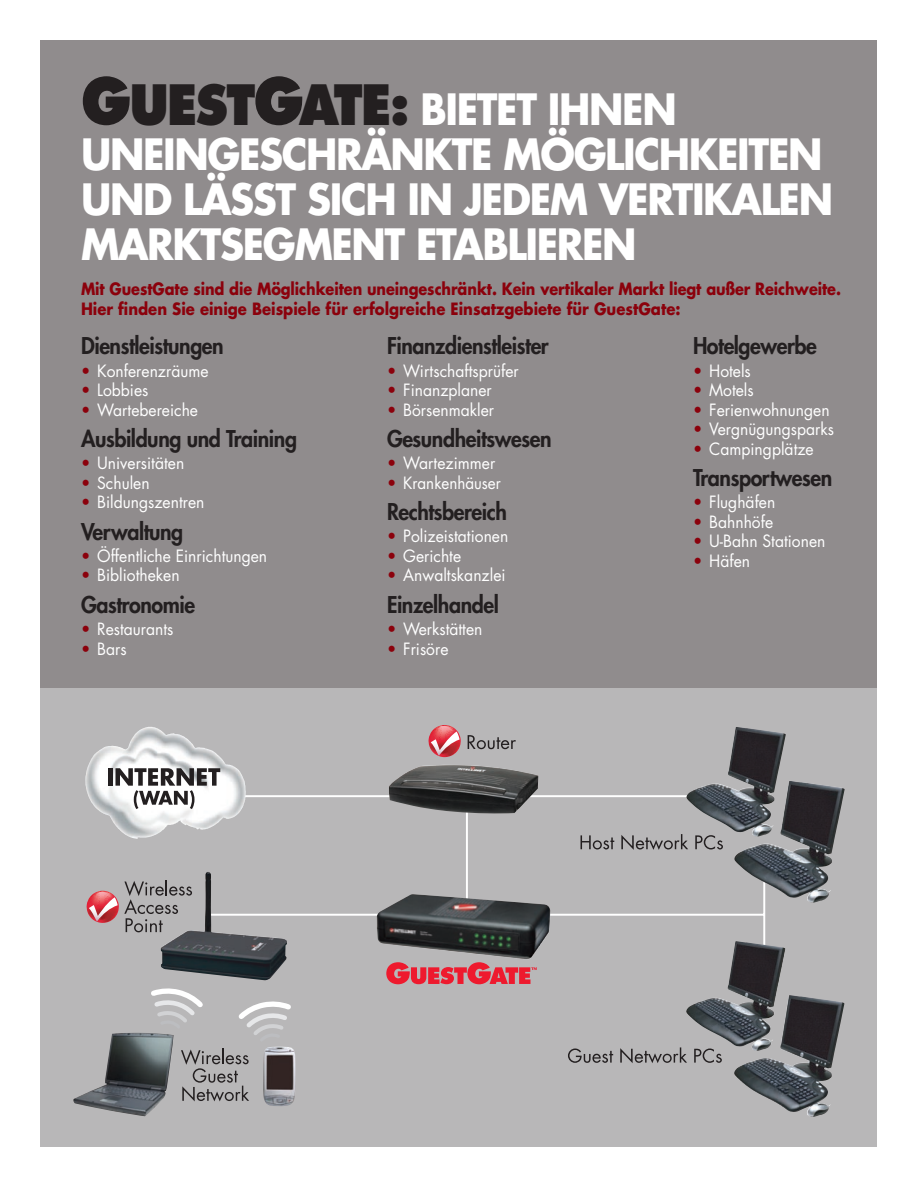
<style>
.page{position:relative;width:918px;height:1188px;background:#fff}
.page>*{position:absolute;margin:0;border:0;box-sizing:border-box;transform-origin:0 0}
.t1{font:700 42px/45px "Futura Std";letter-spacing:-.035em;color:#fff;scale:.93 1}
.t2{font:800 22.5px "Futura Std";letter-spacing:-.02em;color:#231f20;scale:.95 1}
.t3{font:16.5px "Futura Std";color:#fff;scale:.95 1}
.t4{font:700 16.5px/19.5px "Futura Std";letter-spacing:-.005em;color:#8b010c;scale:.88 1}
.t5{font:16.5px "Futura Std";color:#fff;scale:.92 1}
.s1{font-weight:800;font-size:63px;color:#231f20}
.s2{font-weight:800;font-size:54px;color:#231f20}
.s3{color:#8b010c}
</style>
<div class="page">
<div style="left:40px;top:688px;width:838px;height:460px;background:#b8b7b8"></div>
<div style="left:40px;top:40px;width:838px;height:648px;background:#908c8d"></div>
<hr style="left:208px;top:914px;width:556px;height:2px;background:#fff">
<hr style="left:763px;top:875px;width:2px;height:78px;background:#fff">
<hr style="left:466px;top:805px;width:2px;height:100px;background:#fff">
<hr style="left:221px;top:795px;width:478px;height:2px;background:#fff">
<img style="left:686px;top:727px;width:100px;height:103px">
<img style="left:734px;top:781px;width:111px;height:122px">
<img style="left:686px;top:941px;width:100px;height:108px">
<img style="left:734px;top:995px;width:111px;height:122px">
<svg style="left:386px;top:962px;width:151px;height:22px"></svg>
<img style="left:377px;top:894px;width:173px;height:65px">
<img style="left:162px;top:731px;width:61px;height:29px">
<div style="left:108px;top:768px;width:5px;height:18px;background:#231f20"></div>
<svg style="left:581px;top:835px;width:33px;height:14px"></svg>
<svg style="left:621px;top:834px;width:67px;height:16px"></svg>
<svg style="left:695px;top:835px;width:28px;height:14px"></svg>
<svg style="left:468px;top:735px;width:48px;height:14px"></svg>
<svg style="left:568px;top:1049px;width:45px;height:14px"></svg>
<svg style="left:620px;top:1047px;width:67px;height:16px"></svg>
<svg style="left:694px;top:1049px;width:28px;height:14px"></svg>
<svg style="left:115px;top:768px;width:105px;height:41px"></svg>
<svg style="left:429px;top:725px;width:32px;height:32px"></svg>
<svg style="left:87px;top:881px;width:74px;height:51px"></svg>
<img style="left:389px;top:765px;width:149px;height:49px">
<img style="left:161px;top:872px;width:126px;height:108px">
<img style="left:265px;top:1056px;width:31px;height:50px">
<img style="left:73px;top:1033px;width:88px;height:83px">
<svg style="left:147px;top:990px;width:148px;height:111px"></svg>
<h1 class="t1" style="left:81px;top:86px;width:810px"><span class="s1">G</span><span class="s2">UEST</span><span class="s1">G</span><span class="s2">ATE:</span> BIETET IHNEN<br>UNEINGESCHRÄNKTE MÖGLICHKEITEN<br>UND LÄSST SICH IN JEDEM VERTIKALEN<br>MARKTSEGMENT ETABLIEREN</h1>
<p class="t4" style="left:81px;top:279px;width:865px">Mit GuestGate sind die Möglichkeiten uneingeschränkt. Kein vertikaler Markt liegt außer Reichweite.<br>Hier finden Sie einige Beispiele für erfolgreiche Einsatzgebiete für GuestGate:</p>
<h2 class="t2" style="left:81px;top:332px;width:152px">Dienstleistungen</h2>
<p class="t3" style="left:81px;top:360px;width:136px"><span class="s3">•</span> Konferenzräume</p>
<p class="t3" style="left:81px;top:379px;width:73px"><span class="s3">•</span> Lobbies</p>
<p class="t3" style="left:81px;top:399px;width:125px"><span class="s3">•</span> Wartebereiche</p>
<h2 class="t2" style="left:81px;top:425px;width:229px">Ausbildung und Training</h2>
<p class="t3" style="left:81px;top:453px;width:110px"><span class="s3">•</span> Universitäten</p>
<p class="t3" style="left:81px;top:472px;width:74px"><span class="s3">•</span> Schulen</p>
<p class="t3" style="left:81px;top:492px;width:131px"><span class="s3">•</span> Bildungszentren</p>
<h2 class="t2" style="left:81px;top:517px;width:109px">Verwaltung</h2>
<p class="t3" style="left:81px;top:545px;width:198px"><span class="s3">•</span> Öffentliche Einrichtungen</p>
<p class="t3" style="left:81px;top:565px;width:105px"><span class="s3">•</span> Bibliotheken</p>
<h2 class="t2" style="left:81px;top:590px;width:122px">Gastronomie</h2>
<p class="t3" style="left:81px;top:619px;width:99px"><span class="s3">•</span> Restaurants</p>
<p class="t3" style="left:81px;top:638px;width:50px"><span class="s3">•</span> Bars</p>
<h2 class="t2" style="left:387px;top:332px;width:172px">Finanzdienstleister</h2>
<p class="t3" style="left:387px;top:360px;width:140px"><span class="s3">•</span> Wirtschaftsprüfer</p>
<p class="t3" style="left:387px;top:379px;width:112px"><span class="s3">•</span> Finanzplaner</p>
<p class="t3" style="left:387px;top:399px;width:114px"><span class="s3">•</span> Börsenmakler</p>
<h2 class="t2" style="left:387px;top:425px;width:175px">Gesundheitswesen</h2>
<p class="t3" style="left:387px;top:453px;width:115px"><span class="s3">•</span> Wartezimmer</p>
<p class="t5" style="left:387px;top:472px;width:125px"><span class="s3">•</span> Krankenhäuser</p>
<h2 class="t2" style="left:387px;top:498px;width:128px">Rechtsbereich</h2>
<p class="t3" style="left:387px;top:526px;width:129px"><span class="s3">•</span> Polizeistationen</p>
<p class="t3" style="left:387px;top:545px;width:80px"><span class="s3">•</span> Gerichte</p>
<p class="t3" style="left:387px;top:565px;width:126px"><span class="s3">•</span> Anwaltskanzlei</p>
<h2 class="t2" style="left:387px;top:590px;width:119px">Einzelhandel</h2>
<p class="t3" style="left:387px;top:619px;width:102px"><span class="s3">•</span> Werkstätten</p>
<p class="t3" style="left:387px;top:638px;width:66px"><span class="s3">•</span> Frisöre</p>
<h2 class="t2" style="left:693px;top:332px;width:132px">Hotelgewerbe</h2>
<p class="t3" style="left:693px;top:360px;width:62px"><span class="s3">•</span> Hotels</p>
<p class="t3" style="left:693px;top:379px;width:65px"><span class="s3">•</span> Motels</p>
<p class="t3" style="left:693px;top:399px;width:145px"><span class="s3">•</span> Ferienwohnungen</p>
<p class="t3" style="left:693px;top:418px;width:150px"><span class="s3">•</span> Vergnügungsparks</p>
<p class="t3" style="left:693px;top:438px;width:129px"><span class="s3">•</span> Campingplätze</p>
<h2 class="t2" style="left:693px;top:464px;width:148px">Transportwesen</h2>
<p class="t3" style="left:693px;top:492px;width:88px"><span class="s3">•</span> Flughäfen</p>
<p class="t3" style="left:693px;top:511px;width:86px"><span class="s3">•</span> Bahnhöfe</p>
<p class="t3" style="left:693px;top:531px;width:141px"><span class="s3">•</span> U-Bahn Stationen</p>
<p class="t3" style="left:693px;top:550px;width:62px"><span class="s3">•</span> Häfen</p>
</div>
